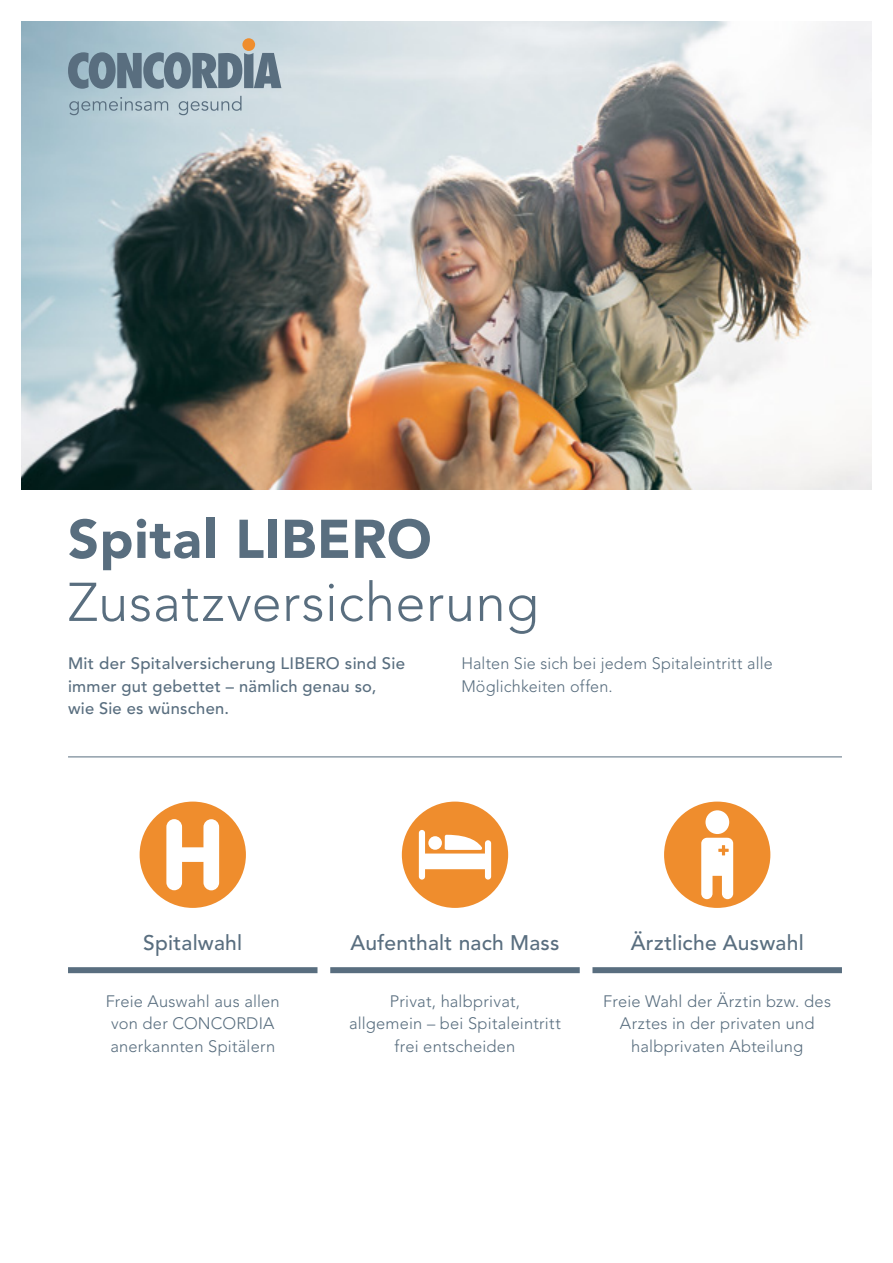
<style>
.page{position:relative;width:893px;height:1263px;background:#fff}
.page>*{position:absolute;margin:0;border:0;box-sizing:border-box;transform-origin:0 0}
.t1{font:300 54px "Avenir";letter-spacing:.01em;color:#596e7f}
.t2{font:900 54px "Avenir";letter-spacing:.015em;color:#596e7f}
.Absatzformat_1{font:500 21px "Avenir";letter-spacing:.015em;color:#596e7f}
.t3{font:300 16.5px/22.5px "Avenir";letter-spacing:.01em;color:#596e7f}
.t4{font:500 16.5px/22.5px "Avenir";letter-spacing:.015em;color:#596e7f}
</style>
<div class="page">
<img style="left:21px;top:21px;width:851px;height:468px">
<svg style="left:68px;top:52px;width:213px;height:37px;background:#788d9b"></svg>
<div style="left:242px;top:38px;width:13px;height:13px;background:#ef8d2d;border-radius:50%"></div>
<svg style="left:69px;top:97px;width:99px;height:18px;background:#a5bbc6"></svg>
<svg style="left:179px;top:96px;width:62px;height:19px"></svg>
<hr style="left:68px;top:756px;width:774px;height:1px;background:#596e7f">
<div style="left:592px;top:967px;width:250px;height:6px;background:#596e7f"></div>
<div style="left:68px;top:967px;width:249px;height:6px;background:#596e7f"></div>
<div style="left:330px;top:967px;width:250px;height:6px;background:#596e7f"></div>
<div style="left:140px;top:801px;width:106px;height:107px;background:#ef8d2d;border-radius:50%"></div>
<svg style="left:166px;top:819px;width:53px;height:71px"></svg>
<div style="left:664px;top:801px;width:106px;height:107px;background:#ef8d2d;border-radius:50%"></div>
<div style="left:402px;top:801px;width:106px;height:107px;background:#ef8d2d;border-radius:50%"></div>
<svg style="left:419px;top:830px;width:72px;height:49px"></svg>
<div style="left:428px;top:836px;width:14px;height:14px;background:#fff;border-radius:50%"></div>
<div style="left:705px;top:810px;width:24px;height:24px;background:#fff;border-radius:50%"></div>
<svg style="left:701px;top:838px;width:32px;height:61px;background:#fcecdc"></svg>
<p class="t2" style="left:68px;top:506px;width:365px">Spital LIBERO</p>
<p class="t1" style="left:68px;top:571px;width:472px">Zusatzversicherung</p>
<p class="t4" style="left:68px;top:653px;width:339px">Mit der Spitalversicherung LIBERO sind Sie immer gut gebettet – nämlich genau so,</p>
<p class="t4" style="left:68px;top:698px;width:163px">wie Sie es wünschen.</p>
<p class="t3" style="left:461px;top:652px;width:313px">Halten Sie sich bei jedem Spitaleintritt alle<br>Möglichkeiten offen.</p>
<p class="Absatzformat_1" style="left:143px;top:931px;width:100px">Spitalwahl</p>
<p class="t3" style="left:106px;top:990px;width:175px">Freie Auswahl aus allen von der CONCORDIA anerkannten Spitälern</p>
<p class="Absatzformat_1" style="left:350px;top:931px;width:211px">Aufenthalt nach Mass</p>
<p class="t3" style="left:349px;top:990px;width:213px;text-align:center">Privat, halbprivat,<br>allgemein – bei Spitaleintritt frei entscheiden</p>
<p class="Absatzformat_1" style="left:631px;top:931px;width:175px">Ärztliche Auswahl</p>
<p class="t3" style="left:603px;top:990px;width:229px;text-align:center">Freie Wahl der Ärztin bzw. des<br>Arztes in der privaten und halbprivaten Abteilung</p>
</div>
